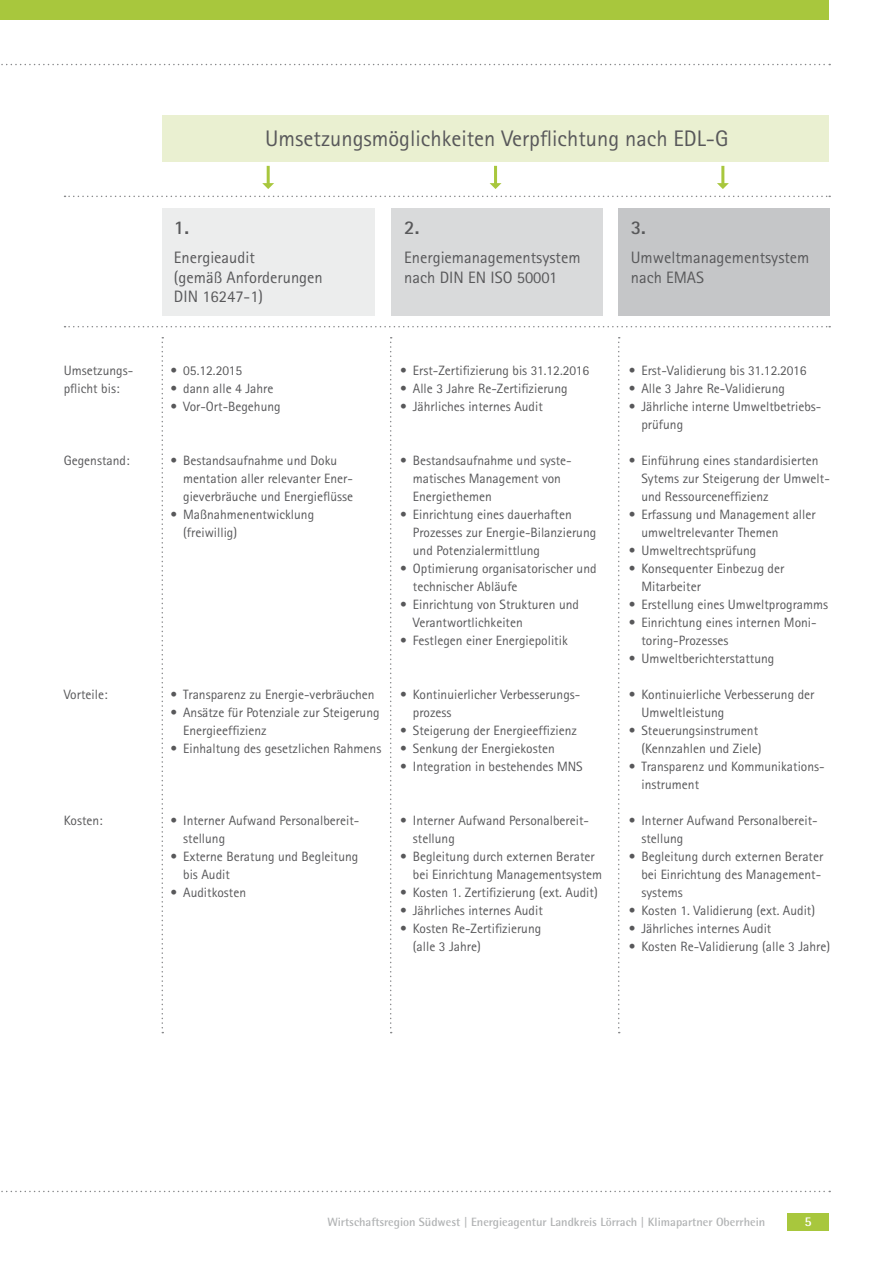
<style>
.page{position:relative;width:893px;height:1263px;background:#fff}
.page>*{position:absolute;margin:0;border:0;box-sizing:border-box;transform-origin:0 0}
.t1{font:22.5px "Rotis Sans Serif";color:#58585a}
.t2{font:700 19.5px "Rotis Sans Serif";color:#58585a}
.t3{font:16.5px/19.8px "Rotis Sans Serif";color:#58585a}
.t4{font:13.5px/18px "Rotis Sans Serif";color:#58585a}
.t5{font:700 13.5px "Rotis Semi Sans";color:#fff}
.t6{font:700 12px "Rotis Semi Sans";color:#b1b3b4}
</style>
<div class="page">
<div style="left:162px;top:115px;width:667px;height:47px;background:#eaf0d1"></div>
<div style="left:787px;top:1213px;width:42px;height:18px;background:#a8c73d"></div>
<svg style="left:1px;top:1191px;width:829px;height:1px"></svg>
<svg style="left:1px;top:64px;width:829px;height:1px"></svg>
<svg style="left:65px;top:196px;width:765px;height:1px"></svg>
<svg style="left:65px;top:326px;width:765px;height:1px"></svg>
<div style="left:0;top:0;width:828px;height:20px;background:#a8c73d"></div>
<div style="left:162px;top:208px;width:212px;height:107px;background:#eceded"></div>
<div style="left:391px;top:208px;width:212px;height:107px;background:#d9dadb"></div>
<div style="left:619px;top:208px;width:211px;height:107px;background:#c5c6c8"></div>
<svg style="left:262px;top:166px;width:12px;height:23px"></svg>
<svg style="left:717px;top:166px;width:12px;height:23px"></svg>
<svg style="left:490px;top:166px;width:11px;height:23px"></svg>
<svg style="left:162px;top:337px;width:1px;height:696px"></svg>
<svg style="left:390px;top:337px;width:2px;height:696px"></svg>
<svg style="left:618px;top:337px;width:2px;height:696px"></svg>
<h1 class="t1" style="left:265px;top:125px;width:465px">Umsetzungsmöglichkeiten Verpflichtung nach EDL-G</h1>
<h2 class="t2" style="left:174px;top:215px;width:17px">1.</h2>
<p class="t3" style="left:174px;top:247px;width:150px">Energieaudit<br>(gemäß Anforderungen<br>DIN 16247-1)</p>
<h2 class="t2" style="left:404px;top:215px;width:17px">2.</h2>
<p class="t3" style="left:404px;top:247px;width:178px">Energiemanagementsystem nach DIN EN ISO 50001</p>
<h2 class="t2" style="left:631px;top:215px;width:17px">3.</h2>
<p class="t3" style="left:631px;top:247px;width:180px">Umweltmanagementsystem nach EMAS</p>
<p class="t4" style="left:64px;top:362px;width:71px">Umsetzungs&shy;pflicht bis:</p>
<p class="t4" style="left:64px;top:452px;width:67px">Gegenstand:</p>
<p class="t4" style="left:64px;top:686px;width:45px">Vorteile:</p>
<p class="t4" style="left:64px;top:812px;width:40px">Kosten:</p>
<p class="t4" style="left:170px;top:362px;width:73px">• 05.12.2015</p>
<p class="t4" style="left:170px;top:380px;width:104px">• dann alle 4 Jahre</p>
<p class="t4" style="left:170px;top:398px;width:112px">• Vor-Ort-Begehung</p>
<p class="t4" style="left:183px;top:452px;width:171px;text-indent:-13px">• Bestandsaufnahme und Doku mentation aller relevanter Ener&shy;gieverbräuche und Energieflüsse</p>
<p class="t4" style="left:183px;top:506px;width:132px;text-indent:-13px">• Maßnahmenentwicklung (freiwillig)</p>
<p class="t4" style="left:170px;top:686px;width:206px">• Transparenz zu Energie-verbräuchen</p>
<p class="t4" style="left:183px;top:704px;width:198px;text-indent:-13px">• Ansätze für Potenziale zur Steigerung<br>Energieeffizienz</p>
<p class="t4" style="left:170px;top:740px;width:212px">• Einhaltung des gesetzlichen Rahmens</p>
<p class="t4" style="left:183px;top:812px;width:178px;text-indent:-13px">• Interner Aufwand Personalbereit&shy;stellung</p>
<p class="t4" style="left:183px;top:848px;width:177px;text-indent:-13px">• Externe Beratung und Begleitung bis Audit</p>
<p class="t4" style="left:170px;top:884px;width:77px">• Auditkosten</p>
<p class="t4" style="left:400px;top:362px;width:191px">• Erst-Zertifizierung bis 31.12.2016</p>
<p class="t4" style="left:400px;top:380px;width:169px">• Alle 3 Jahre Re-Zertifizierung</p>
<p class="t4" style="left:400px;top:398px;width:144px">• Jährliches internes Audit</p>
<p class="t4" style="left:413px;top:452px;width:160px;text-indent:-13px">• Bestandsaufnahme und syste&shy;matisches Management von<br>Energiethemen</p>
<p class="t4" style="left:413px;top:505px;width:185px;text-indent:-13px">• Einrichtung eines dauerhaften<br>Prozesses zur Energie-Bilanzierung und Potenzialermittlung</p>
<p class="t4" style="left:413px;top:559px;width:185px;text-indent:-13px">• Optimierung organisatorischer und technischer Abläufe</p>
<p class="t4" style="left:413px;top:595px;width:168px;text-indent:-13px">• Einrichtung von Strukturen und<br>Verantwortlichkeiten</p>
<p class="t4" style="left:400px;top:631px;width:169px">• Festlegen einer Energiepolitik</p>
<p class="t4" style="left:413px;top:685px;width:169px;text-indent:-13px">• Kontinuierlicher Verbesserungs&shy;prozess</p>
<p class="t4" style="left:400px;top:721px;width:178px">• Steigerung der Energieeffizienz</p>
<p class="t4" style="left:400px;top:739px;width:156px">• Senkung der Energiekosten</p>
<p class="t4" style="left:400px;top:757px;width:184px">• Integration in bestehendes MNS</p>
<p class="t4" style="left:413px;top:811px;width:178px;text-indent:-13px">• Interner Aufwand Personalbereit&shy;stellung</p>
<p class="t4" style="left:413px;top:847px;width:191px;text-indent:-13px">• Begleitung durch externen Berater bei Einrichtung Managementsystem</p>
<p class="t4" style="left:400px;top:883px;width:199px">• Kosten 1. Zertifizierung (ext. Audit)</p>
<p class="t4" style="left:400px;top:901px;width:144px">• Jährliches internes Audit</p>
<p class="t4" style="left:413px;top:919px;width:130px;text-indent:-13px">• Kosten Re-Zertifizierung (alle 3 Jahre)</p>
<p class="t4" style="left:629px;top:361px;width:179px">• Erst-Validierung bis 31.12.2016</p>
<p class="t4" style="left:629px;top:379px;width:158px">• Alle 3 Jahre Re-Validierung</p>
<p class="t4" style="left:641px;top:397px;width:181px;text-indent:-13px">• Jährliche interne Umweltbetriebs&shy;prüfung</p>
<p class="t4" style="left:641px;top:451px;width:190px;text-indent:-13px">• Einführung eines standardisierten<br>Sytems zur Steigerung der Umwelt&shy;und Ressourceneffizienz</p>
<p class="t4" style="left:641px;top:505px;width:176px;text-indent:-13px">• Erfassung und Management aller umweltrelevanter Themen</p>
<p class="t4" style="left:629px;top:541px;width:129px">• Umweltrechtsprüfung</p>
<p class="t4" style="left:641px;top:559px;width:144px;text-indent:-13px">• Konsequenter Einbezug der<br>Mitarbeiter</p>
<p class="t4" style="left:629px;top:595px;width:201px">• Erstellung eines Umweltprogramms</p>
<p class="t4" style="left:641px;top:613px;width:177px;text-indent:-13px">• Einrichtung eines internen Moni&shy;toring-Prozesses</p>
<p class="t4" style="left:629px;top:649px;width:147px">• Umweltberichterstattung</p>
<p class="t4" style="left:641px;top:685px;width:174px;text-indent:-13px">• Kontinuierliche Verbesserung der<br>Umweltleistung</p>
<p class="t4" style="left:629px;top:721px;width:134px;text-align:right">• Steuerungsinstrument (Kennzahlen und Ziele)</p>
<p class="t4" style="left:641px;top:757px;width:185px;text-indent:-13px">• Transparenz und Kommunikations&shy;instrument</p>
<p class="t4" style="left:641px;top:811px;width:178px;text-indent:-13px">• Interner Aufwand Personalbereit&shy;stellung</p>
<p class="t4" style="left:641px;top:847px;width:183px;text-indent:-13px">• Begleitung durch externen Berater bei Einrichtung des Management&shy;systems</p>
<p class="t4" style="left:629px;top:901px;width:188px">• Kosten 1. Validierung (ext. Audit)</p>
<p class="t4" style="left:629px;top:919px;width:144px">• Jährliches internes Audit</p>
<p class="t4" style="left:629px;top:937px;width:203px">• Kosten Re-Validierung (alle 3 Jahre)</p>
<p class="t6" style="left:327px;top:1214px;width:440px">Wirtschaftsregion Südwest | Energieagentur Landkreis Lörrach | Klimapartner Oberrhein</p>
<p class="t5" style="left:804px;top:1213px;width:9px">5</p>
</div>
